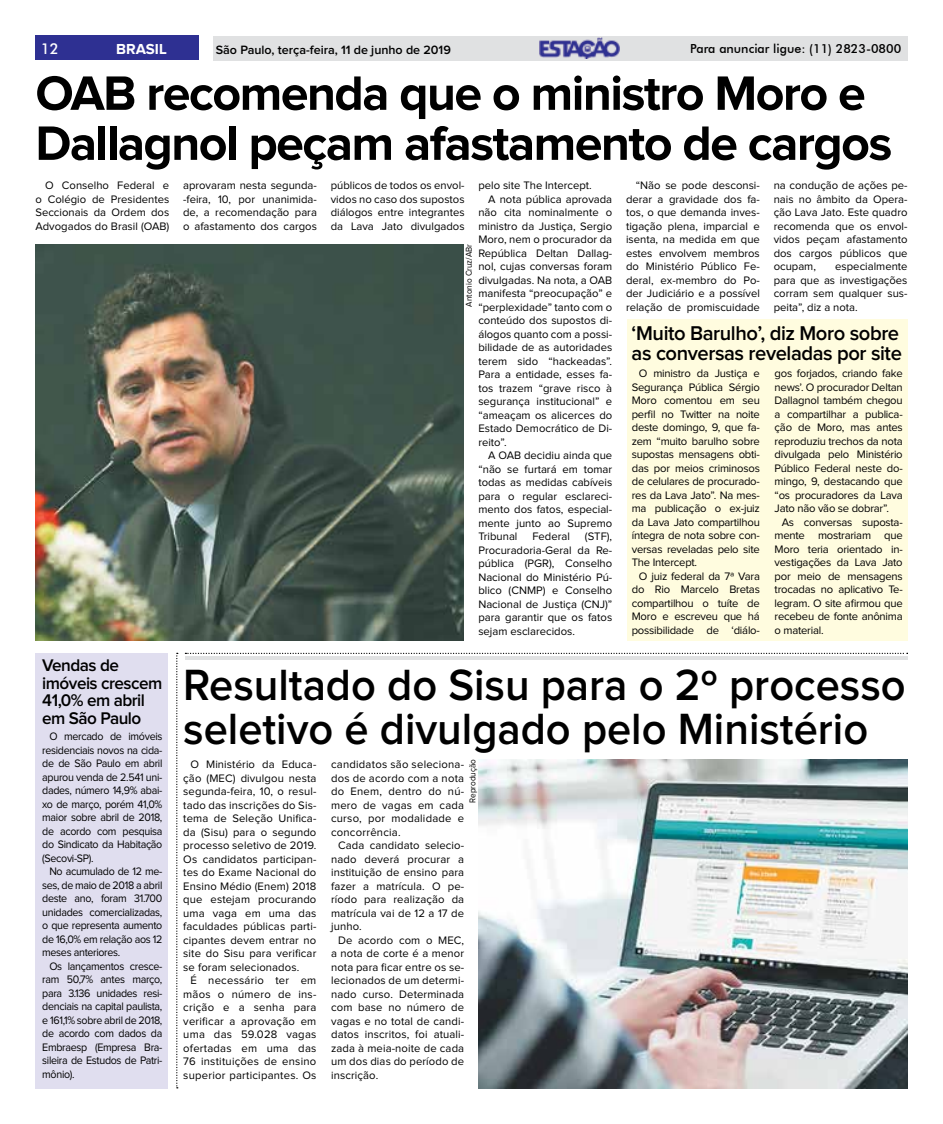
<style>
.page{position:relative;width:943px;height:1124px;background:#fff}
.page>*{position:absolute;margin:0;border:0;box-sizing:border-box;transform-origin:0 0}
.t1{font:700 50px/50px "Proxima Nova";letter-spacing:-.03em;color:#000}
.t2{font:600 45.25px/43.9px "Proxima Nova";color:#000;scale:.96 1}
.t3{font:600 20.62px/20.6px "Proxima Nova";letter-spacing:-.02em;color:#000}
.t4{font:600 17.5px/17.5px "Proxima Nova";letter-spacing:-.03em;color:#000}
.t5{font:700 15px "Proxima Nova";color:#fff}
.t6{font:500 15px "Futura BT";color:#fff}
.t7{font:600 12.5px "Proxima Nova";color:#000}
.t8{font:500 12.5px "Futura BT";color:#000}
.t9{font:11.25px/13.5px "Proxima Nova";color:#000;text-align:justify}
.t10{font:11.25px/13.5px "Proxima Nova";color:#000;text-align:justify;scale:.95 1}
.t11{font:8.75px "Proxima Nova";color:#000;scale:.93 1}
</style>
<div class="page">
<div style="left:35px;top:36px;width:164px;height:24px;background:#2e3092"></div>
<div style="left:212px;top:36px;width:695px;height:25px;background:#e0e1e2"></div>
<img style="left:539px;top:38px;width:80px;height:21px">
<div style="left:627px;top:319px;width:280px;height:321px;background:#fffcdf"></div>
<div style="left:35px;top:652px;width:133px;height:436px;background:#e0deef"></div>
<img style="left:35px;top:244px;width:429px;height:396px">
<svg style="left:185px;top:652px;width:722px;height:2px"></svg>
<hr style="left:185px;top:656px;width:722px;height:3px;background:#e0e1e2">
<img style="left:479px;top:759px;width:428px;height:329px">
<svg style="left:176px;top:652px;width:2px;height:436px"></svg>
<h3 class="t6" style="left:41px;top:39px;width:20px">12</h3>
<h3 class="t5" style="left:116px;top:42px;width:52px">BRASIL</h3>
<p class="t7" style="left:216px;top:44px;width:236px">São Paulo, terça-feira, 11 de junho de 2019</p>
<p class="t8" style="left:690px;top:41px;width:212px">Para anunciar ligue: (11) 2823-0800</p>
<h1 class="t1" style="left:35px;top:70px;width:858px">OAB recomenda que o ministro Moro e<br>Dallagnol peçam afastamento de cargos</h1>
<p class="t9" style="left:35px;top:179px;width:135px;text-indent:10px">O Conselho Federal e o Colégio de Presidentes Seccionais da Ordem dos Advogados do Brasil (OAB)</p>
<p class="t9" style="left:183px;top:179px;width:135px">aprovaram nesta segunda--feira, 10, por unanimida&shy;de, a recomendação para o afastamento dos cargos</p>
<p class="t9" style="left:331px;top:179px;width:135px">públicos de todos os envol&shy;vidos no caso dos supostos diálogos entre integrantes da Lava Jato divulgados</p>
<p class="t9" style="left:478px;top:179px;width:115px">pelo site The Intercept.</p>
<p class="t9" style="left:488px;top:193px;width:126px">A nota pública aprovada</p>
<p class="t9" style="left:478px;top:206px;width:135px">não cita nominalmente o</p>
<p class="t9" style="left:478px;top:220px;width:135px">ministro da Justiça, Sergio</p>
<p class="t9" style="left:478px;top:233px;width:135px">Moro, nem o procurador da</p>
<p class="t9" style="left:478px;top:247px;width:135px">República Deltan Dallag-</p>
<p class="t9" style="left:478px;top:260px;width:135px">nol, cujas conversas foram</p>
<p class="t9" style="left:478px;top:274px;width:135px">divulgadas. Na nota, a OAB</p>
<p class="t9" style="left:478px;top:287px;width:135px">manifesta “preocupação” e</p>
<p class="t9" style="left:478px;top:301px;width:135px">“perplexidade” tanto com o</p>
<p class="t9" style="left:478px;top:314px;width:135px">conteúdo dos supostos di-</p>
<p class="t9" style="left:478px;top:328px;width:135px">álogos quanto com a possi-</p>
<p class="t9" style="left:478px;top:341px;width:135px">bilidade de as autoridades</p>
<p class="t9" style="left:478px;top:355px;width:135px">terem sido “hackeadas”.</p>
<p class="t9" style="left:478px;top:368px;width:135px">Para a entidade, esses fa-</p>
<p class="t9" style="left:478px;top:382px;width:135px">tos trazem “grave risco à</p>
<p class="t9" style="left:478px;top:395px;width:135px">segurança institucional” e</p>
<p class="t9" style="left:478px;top:409px;width:135px">“ameaçam os alicerces do</p>
<p class="t9" style="left:478px;top:422px;width:135px">Estado Democrático de Di-</p>
<p class="t9" style="left:478px;top:436px;width:30px">reito”.</p>
<p class="t9" style="left:488px;top:449px;width:126px">A OAB decidiu ainda que</p>
<p class="t9" style="left:478px;top:463px;width:135px">“não se furtará em tomar</p>
<p class="t9" style="left:478px;top:476px;width:135px">todas as medidas cabíveis</p>
<p class="t9" style="left:478px;top:490px;width:135px">para o regular esclareci-</p>
<p class="t9" style="left:478px;top:503px;width:135px">mento dos fatos, especial-</p>
<p class="t9" style="left:478px;top:517px;width:135px">mente junto ao Supremo</p>
<p class="t9" style="left:478px;top:530px;width:41px">Tribunal</p>
<p class="t9" style="left:532px;top:530px;width:39px">Federal</p>
<p class="t11" style="left:465px;top:306px;width:69px;rotate:-90deg">Antonio Cruz/ABr</p>
<p class="t9" style="left:478px;top:530px;width:135px;text-indent:106px">(STF), Procuradoria-Geral da Re&shy;pública (PGR), Conselho Nacional do Ministério Pú&shy;blico (CNMP) e Conselho Nacional de Justiça (CNJ)” para garantir que os fatos sejam esclarecidos.</p>
<p class="t9" style="left:626px;top:179px;width:135px;text-indent:10px">“Não se pode desconsi&shy;derar a gravidade dos fa&shy;tos, o que demanda inves&shy;tigação plena, imparcial e isenta, na medida em que estes envolvem membros do Ministério Público Fe&shy;deral, ex-membro do Po&shy;der Judiciário e a possível relação de promiscuidade</p>
<p class="t9" style="left:773px;top:179px;width:135px">na condução de ações pe&shy;nais no âmbito da Opera&shy;ção Lava Jato. Este quadro recomenda que os envol&shy;vidos peçam afastamento dos cargos públicos que ocupam,</p>
<p class="t9" style="left:773px;top:260px;width:135px;text-indent:62px">especialmente para que as investigações corram sem qualquer sus&shy;peita”, diz a nota.</p>
<h3 class="t3" style="left:631px;top:323px;width:272px">‘Muito Barulho’, diz Moro sobre as conversas reveladas por site</h3>
<p class="t9" style="left:631px;top:367px;width:130px;text-indent:7px">O ministro da Justiça e Segurança Pública Sérgio Moro comentou em seu perfil no Twitter na noite deste domingo, 9, que fa&shy;zem “muito barulho sobre supostas mensagens obti&shy;das por meios criminosos de celulares de procurado&shy;res da Lava Jato”. Na mes&shy;ma publicação o ex-juiz da Lava Jato compartilhou íntegra de nota sobre con&shy;versas reveladas pelo site The Intercept.</p>
<p class="t9" style="left:631px;top:570px;width:130px;text-indent:7px">O juiz federal da 7ª Vara do Rio Marcelo Bretas compartilhou o tuíte de Moro e escreveu que há possibilidade de ‘diálo-</p>
<p class="t9" style="left:774px;top:367px;width:130px">gos forjados, criando fake news’. O procurador Deltan Dallagnol também chegou a compartilhar a publica&shy;ção de Moro, mas antes reproduziu trechos da nota divulgada pelo Ministério Público Federal neste do&shy;mingo, 9, destacando que “os procuradores da Lava Jato não vão se dobrar”.</p>
<p class="t9" style="left:774px;top:516px;width:130px;text-indent:7px">As conversas suposta&shy;mente mostrariam que Moro teria orientado in&shy;vestigações da Lava Jato por meio de mensagens trocadas no aplicativo Te&shy;legram. O site afirmou que recebeu de fonte anônima o material.</p>
<h3 class="t4" style="left:42px;top:657px;width:122px">Vendas de imóveis crescem<br>41,0% em abril em São Paulo</h3>
<p class="t10" style="left:42px;top:730px;width:128px;text-indent:7px">O mercado de imóveis residenciais novos na cida&shy;de de São Paulo em abril apurou venda de 2.541 uni&shy;dades, número 14,9% abai&shy;xo de março, porém 41,0% maior sobre abril de 2018, de acordo com pesquisa do Sindicato da Habitação (Secovi-SP).</p>
<p class="t10" style="left:42px;top:865px;width:128px;text-indent:7px">No acumulado de 12 me&shy;ses, de maio de 2018 a abril deste ano, foram 31.700 unidades comercializadas, o que representa aumento de 16,0% em relação aos 12 meses anteriores.</p>
<p class="t10" style="left:42px;top:959px;width:128px;text-indent:7px">Os lançamentos cresce&shy;ram 50,7% antes março, para 3.136 unidades resi&shy;denciais na capital paulista, e 161,1% sobre abril de 2018, de acordo com dados da Embraesp (Empresa Bra&shy;sileira de Estudos de Patri&shy;mônio).</p>
<h2 class="t2" style="left:183px;top:664px;width:754px">Resultado do Sisu para o 2º processo seletivo é divulgado pelo Ministério</h2>
<p class="t11" style="left:468px;top:802px;width:48px;rotate:-90deg">Reprodução</p>
<p class="t9" style="left:183px;top:757px;width:135px;text-indent:7px">O Ministério da Educa&shy;ção (MEC) divulgou nesta segunda-feira, 10, o resul&shy;tado das inscrições do Sis&shy;tema de Seleção Unifica&shy;da (Sisu) para o segundo processo seletivo de 2019.<br>Os candidatos participan&shy;tes do Exame Nacional do Ensino Médio (Enem) 2018 que estejam procurando uma vaga em uma das faculdades públicas parti&shy;cipantes devem entrar no site do Sisu para verificar se foram selecionados.</p>
<p class="t9" style="left:183px;top:973px;width:135px;text-indent:7px">É necessário ter em mãos o número de ins&shy;crição e a senha para verificar a aprovação em uma das 59.028 vagas ofertadas em uma das 76 instituições de ensino superior participantes. Os</p>
<p class="t9" style="left:331px;top:757px;width:135px">candidatos são seleciona&shy;dos de acordo com a nota do Enem, dentro do nú&shy;mero de vagas em cada curso, por modalidade e concorrência.</p>
<p class="t9" style="left:331px;top:838px;width:135px;text-indent:7px">Cada candidato selecio&shy;nado deverá procurar a instituição de ensino para fazer a matrícula. O pe&shy;ríodo para realização da matrícula vai de 12 a 17 de junho.</p>
<p class="t9" style="left:331px;top:933px;width:135px;text-indent:7px">De acordo com o MEC, a nota de corte é a menor nota para ficar entre os se&shy;lecionados de um determi&shy;nado curso. Determinada com base no número de vagas e no total de candi&shy;datos inscritos, foi atuali&shy;zada à meia-noite de cada um dos dias do período de inscrição.</p>
</div>
